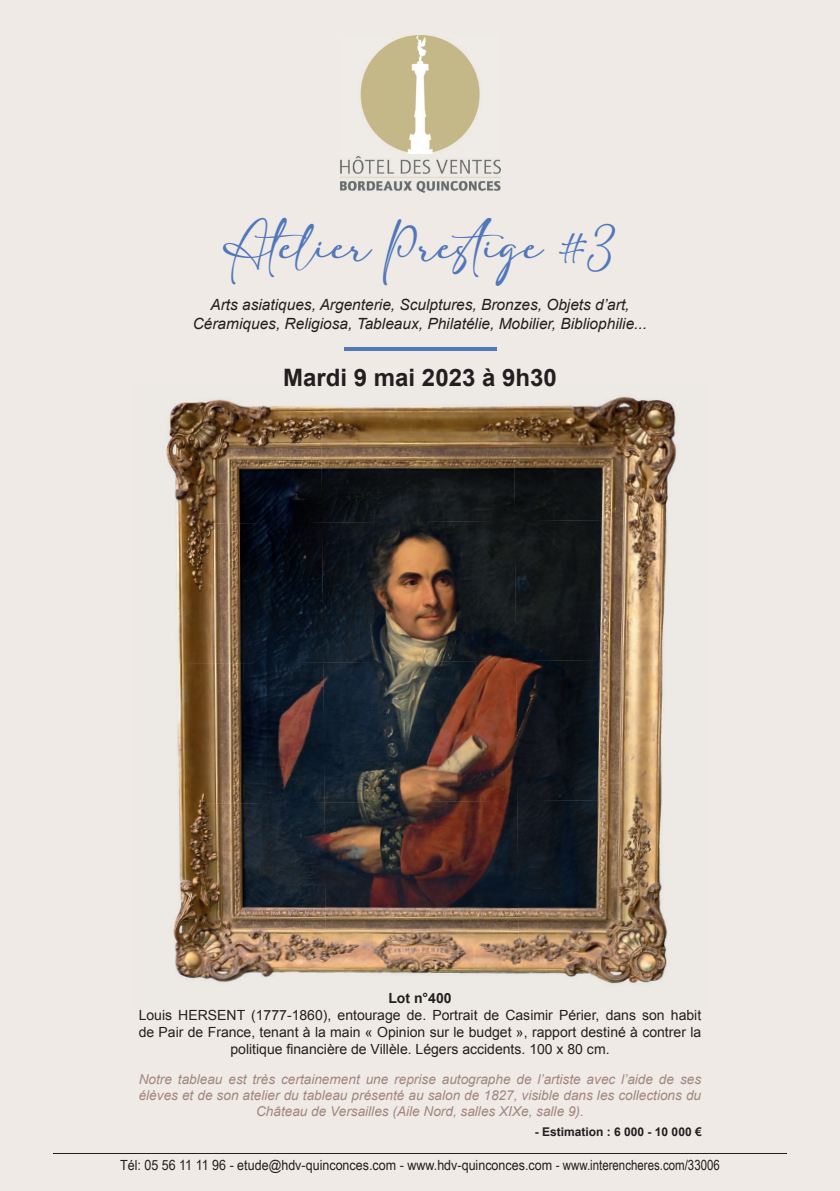
<style>
.page{position:relative;width:840px;height:1191px;background:#fff}
.page>*{position:absolute;margin:0;border:0;box-sizing:border-box;transform-origin:0 0}
.t1{font:33.6px "adelia";color:#5077bb}
.t2{font:700 24px "Arial";color:#231f20}
.t3{font:italic 15.4px/18.6px "Arial";color:#231f20;text-align:center}
.t4{font:14px/16.8px "Arial";color:#231f20;text-align:center}
.t5{font:14px "Arial Narrow";color:#231f20;scale:1.09 1}
.t6{font:700 14px "Arial";color:#231f20}
.t7{font:italic 13.6px/16.4px "Arial";color:#a18680;text-align:center}
.t8{font:700 12px "Arial";color:#231f20}
</style>
<div class="page">
<div style="left:0;top:0;width:839px;height:1191px;background:#efeae5"></div>
<img style="left:166px;top:399px;width:154px;height:122px">
<img style="left:320px;top:406px;width:193px;height:115px">
<img style="left:513px;top:396px;width:164px;height:125px">
<img style="left:177px;top:521px;width:337px;height:141px">
<img style="left:514px;top:519px;width:163px;height:141px">
<img style="left:177px;top:662px;width:146px;height:140px">
<img style="left:323px;top:660px;width:192px;height:142px">
<img style="left:515px;top:659px;width:162px;height:142px">
<img style="left:173px;top:802px;width:151px;height:137px">
<img style="left:324px;top:801px;width:193px;height:138px">
<img style="left:517px;top:799px;width:160px;height:140px">
<img style="left:174px;top:939px;width:493px;height:45px">
<hr style="left:53px;top:1153px;width:733px;height:1px;background:#231f20">
<img style="left:339px;top:35px;width:161px;height:158px">
<hr style="left:343px;top:347px;width:153px;height:3px;background:#5076bb">
<h1 class="t1" style="left:223px;top:228px;width:395px">Atelier Prestige #3</h1>
<p class="t3" style="left:193px;top:296px;width:455px">Arts asiatiques, Argenterie, Sculptures, Bronzes, Objets d’art,<br>Céramiques, Religiosa, Tableaux, Philatélie, Mobilier, Bibliophilie...</p>
<h2 class="t2" style="left:283px;top:361px;width:275px">Mardi 9 mai 2023 à 9h30</h2>
<p class="t6" style="left:388px;top:989px;width:65px">Lot n°400</p>
<p class="t4" style="left:139px;top:1007px;width:563px">Louis HERSENT (1777-1860), entourage de. Portrait de Casimir Périer, dans son habit de Pair de France, tenant à la main « Opinion sur le budget », rapport destiné à contrer la politique financière de Villèle. Légers accidents. 100 x 80 cm.</p>
<p class="t7" style="left:139px;top:1070px;width:563px">Notre tableau est très certainement une reprise autographe de l’artiste avec l’aide de ses élèves et de son atelier du tableau présenté au salon de 1827, visible dans les collections du<br>Château de Versailles (Aile Nord, salles XIXe, salle 9).</p>
<p class="t8" style="left:534px;top:1124px;width:168px">- Estimation : 6 000 - 10 000 €</p>
<p class="t5" style="left:120px;top:1154px;width:551px">Tél: 05 56 11 11 96 - etude@hdv-quinconces.com - www.hdv-quinconces.com - www.interencheres.com/33006</p>
</div>
